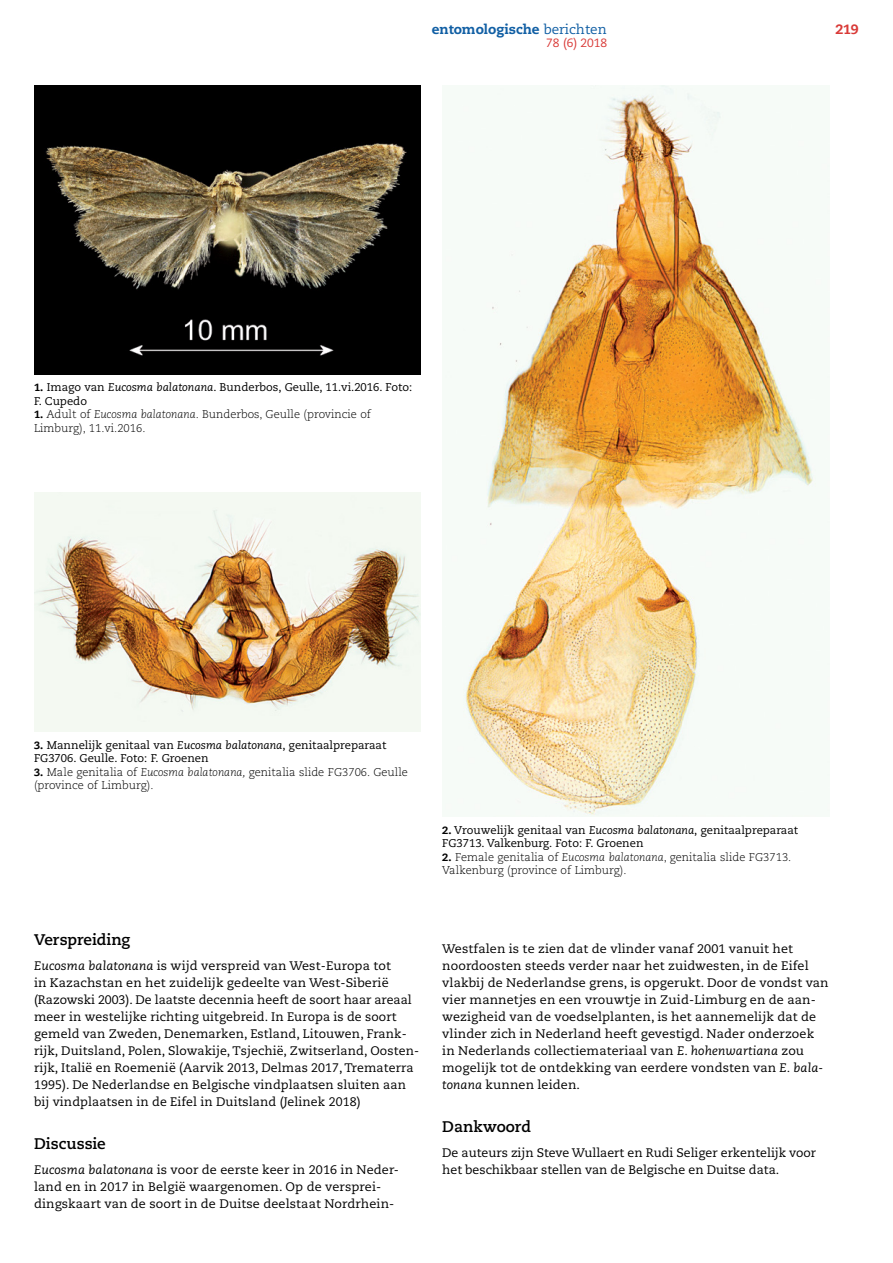
<style>
.page{position:relative;width:893px;height:1263px;background:#fff}
.page>*{position:absolute;margin:0;border:0;box-sizing:border-box;transform-origin:0 0}
.t1{font:700 15.3px "Caecilia LT Std";letter-spacing:-.005em;color:#000}
.t2{font:800 13.5px "Caecilia LT Std";color:#115fa4}
.t3{font:800 13.5px "Caecilia LT Std";color:#d93a37}
.t4{font:12.3px/17px "Caecilia LT Std";letter-spacing:.01em;color:#000}
.t5{font:12px "Caecilia LT Std";color:#d93a37}
.t6{font:300 11.25px/13.5px "Caecilia LT Std";color:#000}
.t7{font:11.25px/13.5px "Caecilia LT Std";color:#000}
.s1{font-weight:400}
.s2{font-weight:800;font-size:10.5px}
.s3{font-style:italic}
</style>
<div class="page">
<img style="left:34px;top:85px;width:387px;height:289px">
<img style="left:34px;top:492px;width:387px;height:239px">
<img style="left:463px;top:85px;width:353px;height:731px">
<p class="t2" style="left:432px;top:21px;width:177px">entomologische <span class="s1">berichten</span></p>
<p class="t3" style="left:835px;top:21px;width:25px">219</p>
<p class="t5" style="left:546px;top:36px;width:62px">78 (6) 2018</p>
<p class="t7" style="left:34px;top:381px;width:380px"><span class="s2">1.</span> Imago van <span class="s3">Eucosma balatonana</span>. Bunderbos, Geulle, 11.vi.2016. Foto:<br>F. Cupedo</p>
<p class="t6" style="left:34px;top:408px;width:339px"><span class="s2">1.</span> Adult of <span class="s3">Eucosma balatonana</span>. Bunderbos, Geulle (provincie of<br>Limburg), 11.vi.2016.</p>
<p class="t7" style="left:34px;top:738px;width:354px"><span class="s2">3.</span> Mannelijk genitaal van <span class="s3">Eucosma balatonana</span>, genitaalpreparaat<br>FG3706. Geulle. Foto: F. Groenen</p>
<p class="t6" style="left:34px;top:765px;width:375px"><span class="s2">3.</span> Male genitalia of <span class="s3">Eucosma balatonana,</span> genitalia slide FG3706. Geulle (province of Limburg).</p>
<p class="t1" style="left:34px;top:931px;width:98px">Verspreiding</p>
<p class="t4" style="left:34px;top:957px;width:387px"><span class="s3">Eucosma balatonana</span> is wijd verspreid van West-Europa tot<br>in Kazachstan en het zuidelijk gedeelte van West-Siberië (Razowski 2003). De laatste decennia heeft de soort haar areaal meer in westelijke richting uitgebreid. In Europa is de soort gemeld van Zweden, Denemarken, Estland, Litouwen, Frank&shy;rijk, Duitsland, Polen, Slowakije, Tsjechië, Zwitserland, Oosten&shy;rijk, Italië en Roemenië (Aarvik 2013, Delmas 2017, Trematerra 1995). De Nederlandse en Belgische vindplaatsen sluiten aan bij vindplaatsen in de Eifel in Duitsland (Jelinek 2018)</p>
<p class="t1" style="left:34px;top:1135px;width:73px">Discussie</p>
<p class="t4" style="left:34px;top:1161px;width:366px"><span class="s3">Eucosma balatonana</span> is voor de eerste keer in 2016 in Neder&shy;land en in 2017 in België waargenomen. Op de versprei&shy;dingskaart van de soort in de Duitse deelstaat Nordrhein-</p>
<p class="t7" style="left:442px;top:823px;width:358px"><span class="s2">2.</span> Vrouwelijk genitaal van <span class="s3">Eucosma balatonana</span>, genitaalpreparaat<br>FG3713. Valkenburg. Foto: F. Groenen</p>
<p class="t6" style="left:442px;top:850px;width:351px"><span class="s2">2.</span> Female genitalia of <span class="s3">Eucosma balatonana</span>, genitalia slide FG3713.<br>Valkenburg (province of Limburg).</p>
<p class="t4" style="left:442px;top:940px;width:388px">Westfalen is te zien dat de vlinder vanaf 2001 vanuit het noordoosten steeds verder naar het zuidwesten, in de Eifel vlakbij de Nederlandse grens, is opgerukt. Door de vondst van vier mannetjes en een vrouwtje in Zuid-Limburg en de aan&shy;wezigheid van de voedselplanten, is het aannemelijk dat de vlinder zich in Nederland heeft gevestigd. Nader onderzoek in Nederlands collectiemateriaal van <span class="s3">E. hohenwartiana</span> zou mogelijk tot de ontdekking van eerdere vondsten van <span class="s3">E. bala&shy;tonana</span> kunnen leiden.</p>
<p class="t1" style="left:442px;top:1118px;width:90px">Dankwoord</p>
<p class="t4" style="left:442px;top:1144px;width:375px">De auteurs zijn Steve Wullaert en Rudi Seliger erkentelijk voor het beschikbaar stellen van de Belgische en Duitse data.</p>
</div>
